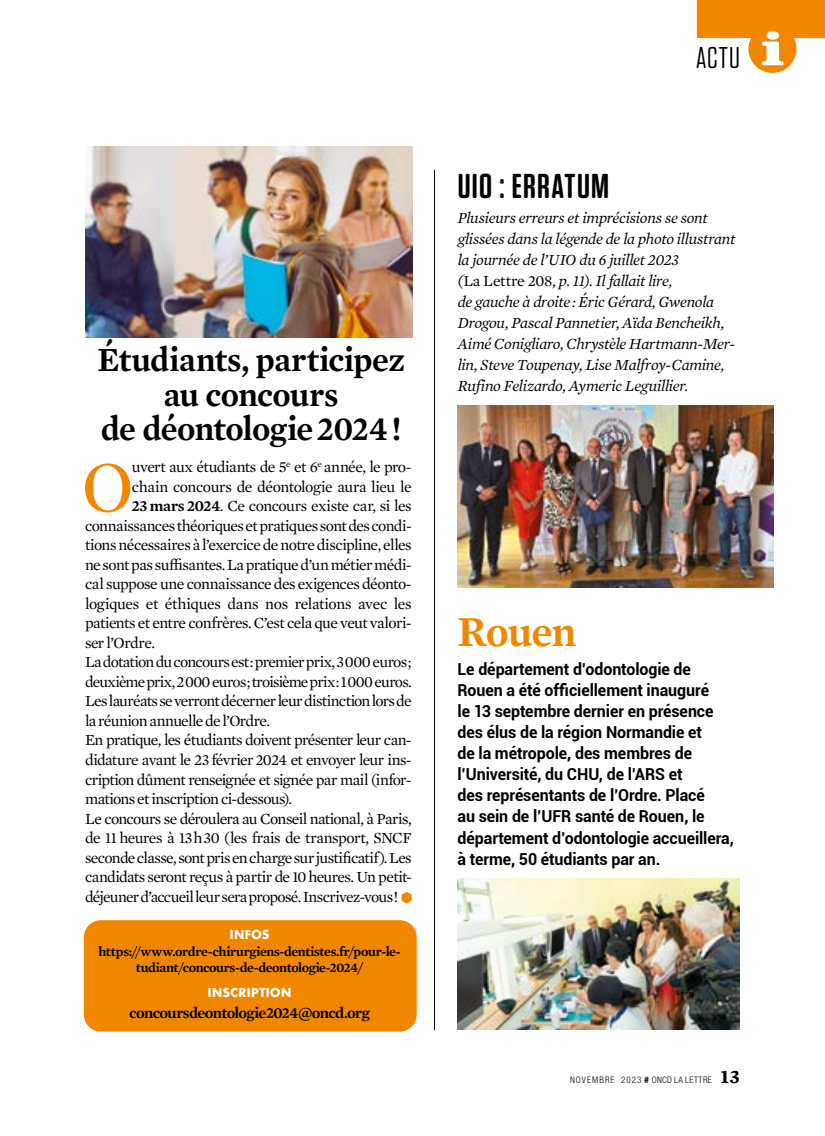
<style>
.page{position:relative;width:825px;height:1136px;background:#fff}
.page>*{position:absolute;margin:0;border:0;box-sizing:border-box;transform-origin:0 0}
.t1{font:73.35px "Mercury Text G1";color:#f18700}
.t2{font:600 43.5px "Mercury Text G1";letter-spacing:-.02em;color:#f18700;scale:.96 1}
.t3{font:600 34.5px/34.5px "Mercury Text G1";letter-spacing:-.02em;color:#000;text-align:center;scale:.96 1}
.t4{font:600 34.5px "Tungsten Rounded";letter-spacing:.035em;color:#000}
.t5{font:30px "Tungsten Rounded";color:#000}
.t6{font:700 16.5px/21px "Roboto";letter-spacing:-.005em;color:#000}
.t7{font:15.75px "Mercury Text G1";letter-spacing:-.04em;color:#000}
.t8{font:italic 15.75px/21px "Mercury Text G1";letter-spacing:-.02em;color:#000}
.t9{font:15.75px "Mercury Text G1";letter-spacing:-.02em;color:#000}
.t10{font:600 15.75px "Mercury Text G1";letter-spacing:-.045em;color:#000}
.t11{font:600 13.5px/16.5px "Mercury Text G1";letter-spacing:-.03em;color:#000;text-align:center}
.t12{font:700 12px "Futura Std";letter-spacing:.04em;color:#fff}
.t13{font:300 condensed 9px "Helvetica Neue LT Std";letter-spacing:.105em;color:#000}
.s1{font-weight:600}
.s2{font-style:normal}
.s3{font-family:"Helvetica Neue";font-weight:700;font-style:italic;font-stretch:normal}
.s4{font-family:"Mercury Text G1";font-weight:700;font-stretch:normal;font-size:19.5px}
</style>
<div class="page">
<img style="left:85px;top:146px;width:327px;height:192px">
<img style="left:458px;top:878px;width:282px;height:151px">
<img style="left:458px;top:405px;width:316px;height:182px">
<div style="left:697px;top:0;width:128px;height:38px;background:#f18700"></div>
<div style="left:748px;top:25px;width:48px;height:48px;background:#f18700;border-radius:50%"></div>
<svg style="left:762px;top:31px;width:22px;height:34px"></svg>
<svg style="left:402px;top:892px;width:10px;height:11px"></svg>
<div style="left:84px;top:920px;width:333px;height:111px;background:#f18700;border-radius:17px"></div>
<h3 class="t3" style="left:97px;top:341px;width:322px">Étudiants, participez au concours<br>de déontologie 2024 !</h3>
<h1 class="t1" style="left:82px;top:434px;width:54px">O</h1>
<p class="t7" style="left:132px;top:455px;width:281px">uvert aux étudiants de 5<sup>e</sup> et 6<sup>e</sup> année, le pro-</p>
<p class="t7" style="left:132px;top:475px;width:281px">chain concours de déontologie aura lieu le</p>
<p class="t7" style="left:132px;top:494px;width:281px"><span class="s1">23 mars 2024</span>. Ce concours existe car, si les</p>
<p class="t7" style="left:85px;top:514px;width:328px">connaissances théoriques et pratiques sont des condi-</p>
<p class="t7" style="left:85px;top:533px;width:328px">tions nécessaires à l’exercice de notre discipline, elles</p>
<p class="t7" style="left:85px;top:553px;width:328px">ne sont pas suffisantes. La pratique d’un métier médi-</p>
<p class="t7" style="left:85px;top:572px;width:328px">cal suppose une connaissance des exigences déonto-</p>
<p class="t9" style="left:85px;top:592px;width:328px">logiques et éthiques dans nos relations avec les</p>
<p class="t7" style="left:85px;top:611px;width:328px">patients et entre confrères. C’est cela que veut valori-</p>
<p class="t7" style="left:85px;top:631px;width:72px">ser l’Ordre.</p>
<p class="t7" style="left:85px;top:650px;width:328px">La dotation du concours est : premier prix, 3 000 euros ;</p>
<p class="t7" style="left:85px;top:670px;width:328px">deuxième prix, 2 000euros ; troisième prix : 1 000euros.</p>
<p class="t7" style="left:85px;top:689px;width:328px">Les lauréats se verront décerner leur distinction lors de</p>
<p class="t7" style="left:85px;top:709px;width:187px">la réunion annuelle de l’Ordre.</p>
<p class="t7" style="left:85px;top:728px;width:328px">En pratique, les étudiants doivent présenter leur can-</p>
<p class="t7" style="left:85px;top:748px;width:328px">didature avant le 23 février 2024 et envoyer leur ins-</p>
<p class="t7" style="left:85px;top:767px;width:328px">cription dûment renseignée et signée par mail (infor-</p>
<p class="t7" style="left:85px;top:787px;width:209px">mations et inscription ci-dessous).</p>
<p class="t7" style="left:85px;top:806px;width:328px">Le concours se déroulera au Conseil national, à Paris,</p>
<p class="t7" style="left:85px;top:826px;width:328px">de 11 heures à 13 h 30 (les frais de transport, SNCF</p>
<p class="t7" style="left:85px;top:845px;width:328px">seconde classe, sont pris en charge sur justificatif). Les</p>
<p class="t7" style="left:85px;top:865px;width:328px">candidats seront reçus à partir de 10 heures. Un petit-</p>
<p class="t7" style="left:85px;top:884px;width:315px">déjeuner d’accueil leur sera proposé. Inscrivez-vous !</p>
<p class="t12" style="left:230px;top:926px;width:41px">INFOS</p>
<p class="t11" style="left:98px;top:942px;width:304px">https://www.ordre-chirurgiens-dentistes.fr/pour-le&shy;tudiant/concours-de-deontologie-2024/</p>
<p class="t12" style="left:208px;top:984px;width:85px">INSCRIPTION</p>
<p class="t10" style="left:129px;top:1001px;width:242px">concoursdeontologie2024@oncd.org</p>
<h3 class="t5" style="left:696px;top:42px;width:45px">ACTU</h3>
<h3 class="t4" style="left:458px;top:167px;width:153px">UIO : ERRATUM</h3>
<p class="t8" style="left:458px;top:206px;width:279px">Plusieurs erreurs et imprécisions se sont glissées dans la légende de la photo illustrant la journée de l’UIO du 6 juillet 2023<br>(<span class="s2">La Lettre 208</span>, p. 11). Il fallait lire,<br>de gauche à droite : Éric Gérard, Gwenola Drogou, Pascal Pannetier, Aïda Bencheikh, Aimé Conigliaro, Chrystèle Hartmann-Mer&shy;lin, Steve Toupenay, Lise Malfroy-Camine, Rufino Felizardo, Aymeric Leguillier.</p>
<h2 class="t2" style="left:458px;top:599px;width:125px">Rouen</h2>
<p class="t6" style="left:458px;top:658px;width:278px">Le département d’odontologie de Rouen a été officiellement inauguré<br>le 13 septembre dernier en présence des élus de la région Normandie et<br>de la métropole, des membres de l’Université, du CHU, de l’ARS et<br>des représentants de l’Ordre. Placé<br>au sein de l’UFR santé de Rouen, le département d’odontologie accueillera, à terme, 50 étudiants par an.</p>
<p class="t13" style="left:570px;top:1074px;width:171px">NOVEMBRE 2023 <span class="s3">#</span> ONCD LA LETTRE <span class="s4">13</span></p>
</div>
